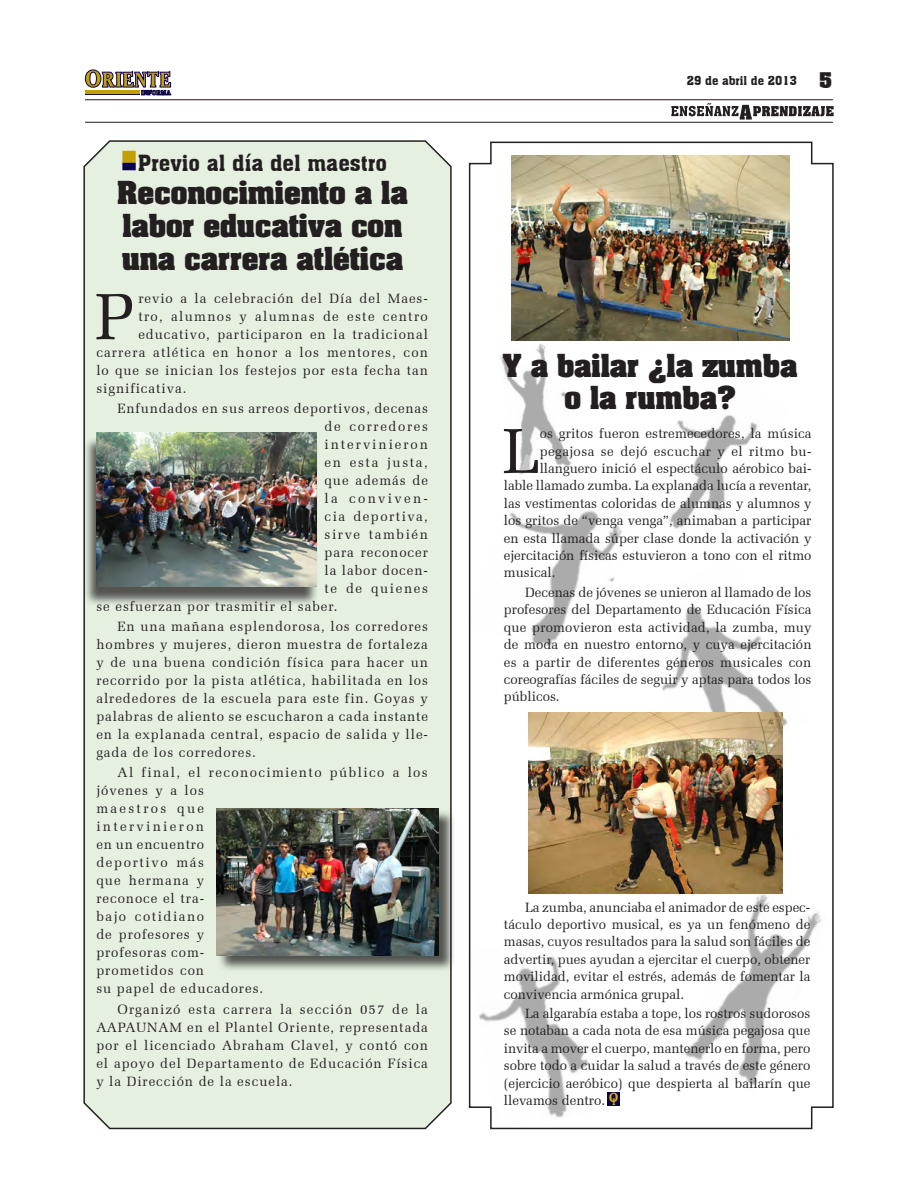
<style>
.page{position:relative;width:918px;height:1188px;background:#fff}
.page>*{position:absolute;margin:0;border:0;box-sizing:border-box;transform-origin:0 0}
.CUERPO_DE_TEXTOO_OK{font:65.85px "Zapf Elliptical 711 BT";color:#231f20}
.CUERPO_DE_TEXTOO_OK-2{font:64.2px "Zapf Elliptical 711 BT";color:#231f20}
.titulo{font:700 27px/31.5px "Aachen";color:#231f20;text-align:center}
.balazo{font:21.75px "Aachen BT";color:#231f20}
.t1{font:700 21px "Aachen BT";color:#231f20}
.t2{font:700 15px "Oranda BT";color:#deb308}
.CUERPO_DE_TEXTOO_OK-3{font:13.5px/18px "Zapf Elliptical 711 BT";letter-spacing:.07em;color:#231f20;text-align:justify}
.CUERPO_DE_TEXTOO_OK-4{font:13.5px "Zapf Elliptical 711 BT";color:#231f20}
.CUERPO_DE_TEXTOO_OK-5{font:13.5px "Zapf Elliptical 711 BT";letter-spacing:.01em;color:#231f20}
.CUERPO_DE_TEXTOO_OK-6{font:13.5px "Zapf Elliptical 711 BT";letter-spacing:.12em;color:#231f20}
.CUERPO_DE_TEXTOO_OK-7{font:13.5px "Zapf Elliptical 711 BT";letter-spacing:.035em;color:#231f20}
.CUERPO_DE_TEXTOO_OK-8{font:13.5px "Zapf Elliptical 711 BT";letter-spacing:.1em;color:#231f20}
.CUERPO_DE_TEXTOO_OK-9{font:13.5px "Zapf Elliptical 711 BT";letter-spacing:.145em;color:#231f20}
.CUERPO_DE_TEXTOO_OK-10{font:13.5px "Zapf Elliptical 711 BT";letter-spacing:.105em;color:#231f20}
.CUERPO_DE_TEXTOO_OK-11{font:13.5px "Zapf Elliptical 711 BT";letter-spacing:.115em;color:#231f20}
.CUERPO_DE_TEXTOO_OK-12{font:13.5px "Zapf Elliptical 711 BT";letter-spacing:.175em;color:#231f20}
.t3{font:12px "Aachen BT";color:#231f20}
.t4{font:700 10.5px "Oranda BT";color:#deb308}
</style>
<div class="page">
<div style="left:83px;top:140px;width:369px;height:990px;background:#e5f0e1"></div>
<img style="left:468px;top:141px;width:366px;height:989px">
<div style="left:83px;top:436px;width:236px;height:170px;background:#231f20;opacity:.75"></div>
<img style="left:96px;top:433px;width:220px;height:154px">
<div style="left:218px;top:809px;width:238px;height:164px;background:#231f20;opacity:.75"></div>
<img style="left:217px;top:808px;width:222px;height:147px">
<div style="left:607px;top:1092px;width:13px;height:14px;background:#0a024e"></div>
<div style="left:122px;top:151px;width:14px;height:12px;background:#c39f06;border:2px solid #c39f06"></div>
<div style="left:122px;top:163px;width:14px;height:7px;background:#0a024e;border:2px solid #0a024e"></div>
<svg style="left:671px;top:103px;width:163px;height:17px"></svg>
<hr style="left:85px;top:122px;width:748px;height:1px;background:#231f20">
<hr style="left:85px;top:99px;width:748px;height:1px;background:#231f20">
<svg style="left:85px;top:70px;width:16px;height:17px"></svg>
<div style="left:85px;top:70px;width:16px;height:17px;border:1px solid #0a024e;border-radius:50%"></div>
<div style="left:90px;top:72px;width:6px;height:13px;background:#fff;border-radius:50%"></div>
<div style="left:90px;top:72px;width:7px;height:13px;border:1px solid #0a024e;border-radius:50%"></div>
<svg style="left:102px;top:71px;width:69px;height:24px"></svg>
<div style="left:85px;top:90px;width:54px;height:5px;background:#c39f06"></div>
<p class="balazo" style="left:138px;top:149px;width:251px">Previo al día del maestro</p>
<p class="titulo" style="left:117px;top:176px;width:292px">Reconocimiento a la</p>
<p class="titulo" style="left:122px;top:209px;width:282px">labor educativa con</p>
<p class="titulo" style="left:122px;top:242px;width:282px">una carrera atlética</p>
<p class="CUERPO_DE_TEXTOO_OK" style="left:95px;top:278px;width:40px">P</p>
<p class="CUERPO_DE_TEXTOO_OK-3" style="left:138px;top:290px;width:291px">revio a la celebración del Día del Maes-</p>
<p class="CUERPO_DE_TEXTOO_OK-8" style="left:138px;top:309px;width:291px">tro, alumnos y alumnas de este centro</p>
<p class="CUERPO_DE_TEXTOO_OK-3" style="left:138px;top:326px;width:291px">educativo, participaron en la tradicional</p>
<p class="CUERPO_DE_TEXTOO_OK-3" style="left:96px;top:344px;width:333px">carrera atlética en honor a los mentores, con</p>
<p class="CUERPO_DE_TEXTOO_OK-3" style="left:96px;top:362px;width:333px">lo que se inician los festejos por esta fecha tan</p>
<p class="CUERPO_DE_TEXTOO_OK-3" style="left:96px;top:379px;width:92px">significativa.</p>
<p class="CUERPO_DE_TEXTOO_OK-3" style="left:118px;top:400px;width:312px">Enfundados en sus arreos deportivos, decenas</p>
<p class="CUERPO_DE_TEXTOO_OK-6" style="left:325px;top:419px;width:105px">de corredores</p>
<p class="CUERPO_DE_TEXTOO_OK-9" style="left:325px;top:437px;width:105px">intervinieron</p>
<p class="CUERPO_DE_TEXTOO_OK-6" style="left:325px;top:455px;width:105px">en esta justa,</p>
<p class="CUERPO_DE_TEXTOO_OK-3" style="left:325px;top:472px;width:105px">que además de</p>
<p class="CUERPO_DE_TEXTOO_OK-12" style="left:325px;top:491px;width:105px">la conviven-</p>
<p class="CUERPO_DE_TEXTOO_OK-10" style="left:325px;top:509px;width:105px">cia deportiva,</p>
<p class="CUERPO_DE_TEXTOO_OK-11" style="left:325px;top:527px;width:105px">sirve también</p>
<p class="CUERPO_DE_TEXTOO_OK-3" style="left:325px;top:544px;width:105px">para reconocer</p>
<p class="CUERPO_DE_TEXTOO_OK-3" style="left:325px;top:562px;width:105px">la labor docen-</p>
<p class="CUERPO_DE_TEXTOO_OK-6" style="left:325px;top:581px;width:105px">te de quienes</p>
<p class="CUERPO_DE_TEXTOO_OK-3" style="left:96px;top:598px;width:243px">se esfuerzan por trasmitir el saber.</p>
<p class="CUERPO_DE_TEXTOO_OK-3" style="left:96px;top:618px;width:333px;text-indent:21px">En una mañana esplendorosa, los corredores hombres y mujeres, dieron muestra de fortaleza y de una buena condición física para hacer un recorrido por la pista atlética, habilitada en los alrededores de la escuela para este fin. Goyas y palabras de aliento se escucharon a cada instante en la explanada central, espacio de salida y lle&shy;gada de los corredores.</p>
<p class="CUERPO_DE_TEXTOO_OK-3" style="left:96px;top:764px;width:333px;text-align:left;text-indent:21px">Al final, el reconocimiento público a los jóvenes y a los<br>maestros que<br>intervinieron<br>en un encuentro<br>deportivo más<br>que hermana y<br>reconoce el tra-<br>bajo cotidiano<br>de profesores y<br>profesoras com-<br>prometidos con<br>su papel de educadores.</p>
<p class="CUERPO_DE_TEXTOO_OK-3" style="left:96px;top:1000px;width:333px;text-indent:21px">Organizó esta carrera la sección 057 de la AAPAUNAM en el Plantel Oriente, representada por el licenciado Abraham Clavel, y contó con el apoyo del Departamento de Educación Física y la Dirección de la escuela.</p>
<p class="t3" style="left:687px;top:73px;width:111px">29 de abril de 2013</p>
<p class="t1" style="left:819px;top:67px;width:16px">5</p>
<p class="titulo" style="left:503px;top:349px;width:296px">Y a bailar ¿la zumba o la rumba?</p>
<p class="CUERPO_DE_TEXTOO_OK-2" style="left:503px;top:413px;width:39px">L</p>
<p class="CUERPO_DE_TEXTOO_OK-5" style="left:540px;top:426px;width:273px">os gritos fueron estremecedores, la música</p>
<p class="CUERPO_DE_TEXTOO_OK-7" style="left:540px;top:443px;width:273px">pegajosa se dejó escuchar y el ritmo bu-</p>
<p class="CUERPO_DE_TEXTOO_OK-4" style="left:540px;top:460px;width:273px">llanguero inició el espectáculo aérobico bai-</p>
<p class="CUERPO_DE_TEXTOO_OK-4" style="left:504px;top:478px;width:309px">lable llamado zumba. La explanada lucía a reventar,</p>
<p class="CUERPO_DE_TEXTOO_OK-4" style="left:504px;top:495px;width:309px">las vestimentas coloridas de alumnas y alumnos y</p>
<p class="CUERPO_DE_TEXTOO_OK-4" style="left:504px;top:513px;width:309px">los gritos de “venga venga”, animaban a participar</p>
<p class="CUERPO_DE_TEXTOO_OK-4" style="left:504px;top:530px;width:309px">en esta llamada súper clase donde la activación y</p>
<p class="CUERPO_DE_TEXTOO_OK-4" style="left:504px;top:547px;width:309px">ejercitación físicas estuvieron a tono con el ritmo</p>
<p class="CUERPO_DE_TEXTOO_OK-4" style="left:504px;top:565px;width:53px">musical.</p>
<p class="CUERPO_DE_TEXTOO_OK-3" style="left:504px;top:584px;width:309px;line-height:17.4px;text-indent:21px">Decenas de jóvenes se unieron al llamado de los profesores del Departamento de Educación Física que promovieron esta actividad, la zumba, muy de moda en nuestro entorno, y cuya ejercitación es a partir de diferentes géneros musicales con coreografías fáciles de seguir y aptas para todos los públicos.</p>
<p class="CUERPO_DE_TEXTOO_OK-3" style="left:504px;top:898px;width:308px;line-height:17.4px;text-indent:21px">La zumba, anunciaba el animador de este espec&shy;táculo deportivo musical, es ya un fenómeno de masas, cuyos resultados para la salud son fáciles de advertir, pues ayudan a ejercitar el cuerpo, obtener movilidad, evitar el estrés, además de fomentar la convivencia armónica grupal.</p>
<p class="CUERPO_DE_TEXTOO_OK-3" style="left:504px;top:1005px;width:308px;line-height:17.4px;text-indent:21px">La algarabía estaba a tope, los rostros sudorosos se notaban a cada nota de esa música pegajosa que invita a mover el cuerpo, mantenerlo en forma, pero sobre todo a cuidar la salud a través de este género (ejercicio aeróbico) que despierta al bailarín que llevamos dentro.</p>
<p class="t2" style="left:609px;top:1088px;width:11px">O</p>
<p class="t4" style="left:612px;top:1095px;width:4px">I</p>
</div>
